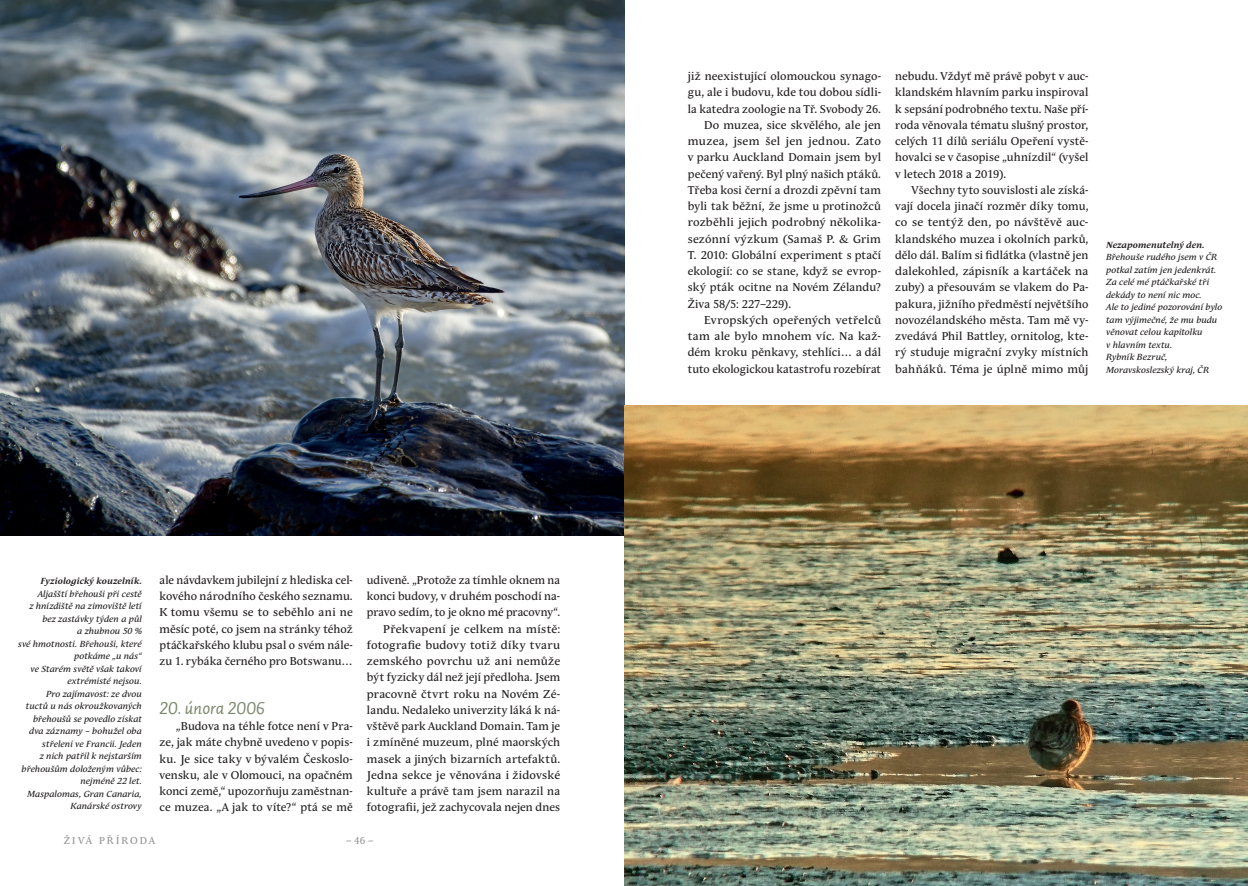
<style>
.page{position:relative;width:1248px;height:886px;background:#fff}
.page>*{position:absolute;margin:0;border:0;box-sizing:border-box;transform-origin:0 0}
.t1{font:17.5px "Auto 2 Italic LF";letter-spacing:-.005em;color:#7a866b}
.t2{font:11.25px/16.2px "Andulka Text Pro";letter-spacing:.015em;color:#231f20;text-align:justify}
.t3{font:10px "Andulka Text Pro";letter-spacing:.195em;color:#939598}
.t4{font:italic 8.75px/12.5px "Andulka Text Pro";letter-spacing:.01em;color:#231f20;text-align:right}
.t5{font:italic 700 8.75px "Andulka Text Pro";letter-spacing:.015em;color:#231f20}
</style>
<div class="page">
<img style="left:0;top:0;width:624px;height:535px">
<img style="left:624px;top:405px;width:623px;height:481px">
<p class="t5" style="left:40px;top:576px;width:103px">Fyziologický kouzelník.</p>
<p class="t4" style="left:18px;top:587px;width:125px">Aljašští břehouši při cestě<br>z hnízdiště na zimoviště letí bez zastávky týden a půl<br>a zhubnou 50 %<br>své hmotnosti. Břehouši, které potkáme „u nás“<br>ve Starém světě však takoví extrémisté nejsou.<br>Pro zajímavost: ze dvou<br>tuctů u nás okroužkovaných břehoušů se povedlo získat dva záznamy – bohužel oba střeleni ve Francii. Jeden<br>z nich patřil k nejstarším břehoušům doloženým vůbec: nejméně 22 let.<br>Maspalomas, Gran Canaria,<br>Kanárské ostrovy</p>
<p class="t2" style="left:159px;top:572px;width:195px">ale návdavkem jubilejní z hlediska cel&shy;kového národního českého seznamu.<br>K tomu všemu se to seběhlo ani ne měsíc poté, co jsem na stránky téhož ptáčkařského klubu psal o svém nále&shy;zu 1. rybáka černého pro Botswanu…</p>
<h1 class="t1" style="left:159px;top:697px;width:107px">20. února 2006</h1>
<p class="t2" style="left:159px;top:718px;width:195px;text-indent:16px">„Budova na téhle fotce není v Pra&shy;ze, jak máte chybně uvedeno v popis&shy;ku. Je sice taky v bývalém Českoslo&shy;vensku, ale v Olomouci, na opačném konci země,“ upozorňuju zaměstnan&shy;ce muzea. „A jak to víte?“ ptá se mě</p>
<p class="t2" style="left:367px;top:572px;width:195px;text-align:right">udiveně. „Protože za tímhle oknem na konci budovy, v druhém poschodí na&shy;pravo sedím, to je okno mé pracovny“.<br>Překvapení je celkem na místě: fotografie budovy totiž díky tvaru zemského povrchu už ani nemůže být fyzicky dál než její předloha. Jsem pracovně čtvrt roku na Novém Zé&shy;landu. Nedaleko univerzity láká k ná&shy;vštěvě park Auckland Domain. Tam je i zmíněné muzeum, plné maorských masek a jiných bizarních artefaktů.<br>Jedna sekce je věnována i židovské kultuře a právě tam jsem narazil na fotografii, jež zachycovala nejen dnes</p>
<p class="t3" style="left:64px;top:835px;width:93px">ŽIVÁ PŘÍRODA</p>
<p class="t3" style="left:346px;top:835px;width:29px">– 46 –</p>
<p class="t2" style="left:687px;top:68px;width:195px">již neexistující olomouckou synago-</p>
<p class="t2" style="left:687px;top:84px;width:195px">gu, ale i budovu, kde tou dobou sídli-</p>
<p class="t2" style="left:687px;top:101px;width:195px">la katedra zoologie na Tř. Svobody 26.</p>
<p class="t2" style="left:704px;top:117px;width:178px">Do muzea, sice skvělého, ale jen</p>
<p class="t2" style="left:687px;top:133px;width:195px">muzea, jsem šel jen jednou. Zato</p>
<p class="t2" style="left:687px;top:149px;width:195px">v parku Auckland Domain jsem byl</p>
<p class="t2" style="left:687px;top:166px;width:195px">pečený vařený. Byl plný našich ptáků.</p>
<p class="t2" style="left:687px;top:182px;width:195px">Třeba kosi černí a drozdi zpěvní tam</p>
<p class="t2" style="left:687px;top:198px;width:195px">byli tak běžní, že jsme u protinožců</p>
<p class="t2" style="left:687px;top:214px;width:195px">rozběhli jejich podrobný několika-</p>
<p class="t2" style="left:687px;top:231px;width:195px">sezónní výzkum (Samaš P. &amp; Grim</p>
<p class="t2" style="left:687px;top:247px;width:195px">T. 2010: Globální experiment s ptačí</p>
<p class="t2" style="left:687px;top:263px;width:195px">ekologií: co se stane, když se evrop-</p>
<p class="t2" style="left:687px;top:279px;width:195px">ský pták ocitne na Novém Zélandu?</p>
<p class="t2" style="left:687px;top:296px;width:105px">Živa 58/5: 227–229).</p>
<p class="t2" style="left:704px;top:312px;width:178px">Evropských opeřených vetřelců</p>
<p class="t2" style="left:687px;top:328px;width:195px">tam ale bylo mnohem víc. Na kaž-</p>
<p class="t2" style="left:687px;top:344px;width:195px">dém kroku pěnkavy, stehlíci… a dál</p>
<p class="t2" style="left:687px;top:361px;width:195px">tuto ekologickou katastrofu rozebírat</p>
<p class="t2" style="left:895px;top:68px;width:195px">nebudu. Vždyť mě právě pobyt v auc&shy;klandském hlavním parku inspiroval k sepsání podrobného textu. Naše pří&shy;roda věnovala tématu slušný prostor, celých 11 dílů seriálu Opeření vystě&shy;hovalci se v časopise „uhnízdil“ (vyšel v letech 2018 a 2019).</p>
<p class="t2" style="left:895px;top:182px;width:195px;text-indent:16px">Všechny tyto souvislosti ale získá&shy;vají docela jinačí rozměr díky tomu, co se tentýž den, po návštěvě auc&shy;klandského muzea i okolních parků, dělo dál. Balím si fidlátka (vlastně jen dalekohled, zápisník a kartáček na zuby) a přesouvám se vlakem do Pa&shy;pakura, jižního předměstí největšího novozélandského města. Tam mě vy&shy;zvedává Phil Battley, ornitolog, kte&shy;rý studuje migrační zvyky místních bahňáků. Téma je úplně mimo můj</p>
<p class="t5" style="left:1106px;top:239px;width:100px">Nezapomenutelný den.</p>
<p class="t4" style="left:1106px;top:251px;width:118px;text-align:left">Břehouše rudého jsem v ČR potkal zatím jen jedenkrát.<br>Za celé mé ptáčkařské tři dekády to není nic moc.<br>Ale to jediné pozorování bylo tam výjimečné, že mu budu věnovat celou kapitolku<br>v hlavním textu.<br>Rybník Bezruč,<br>Moravskoslezský kraj, ČR</p>
</div>
